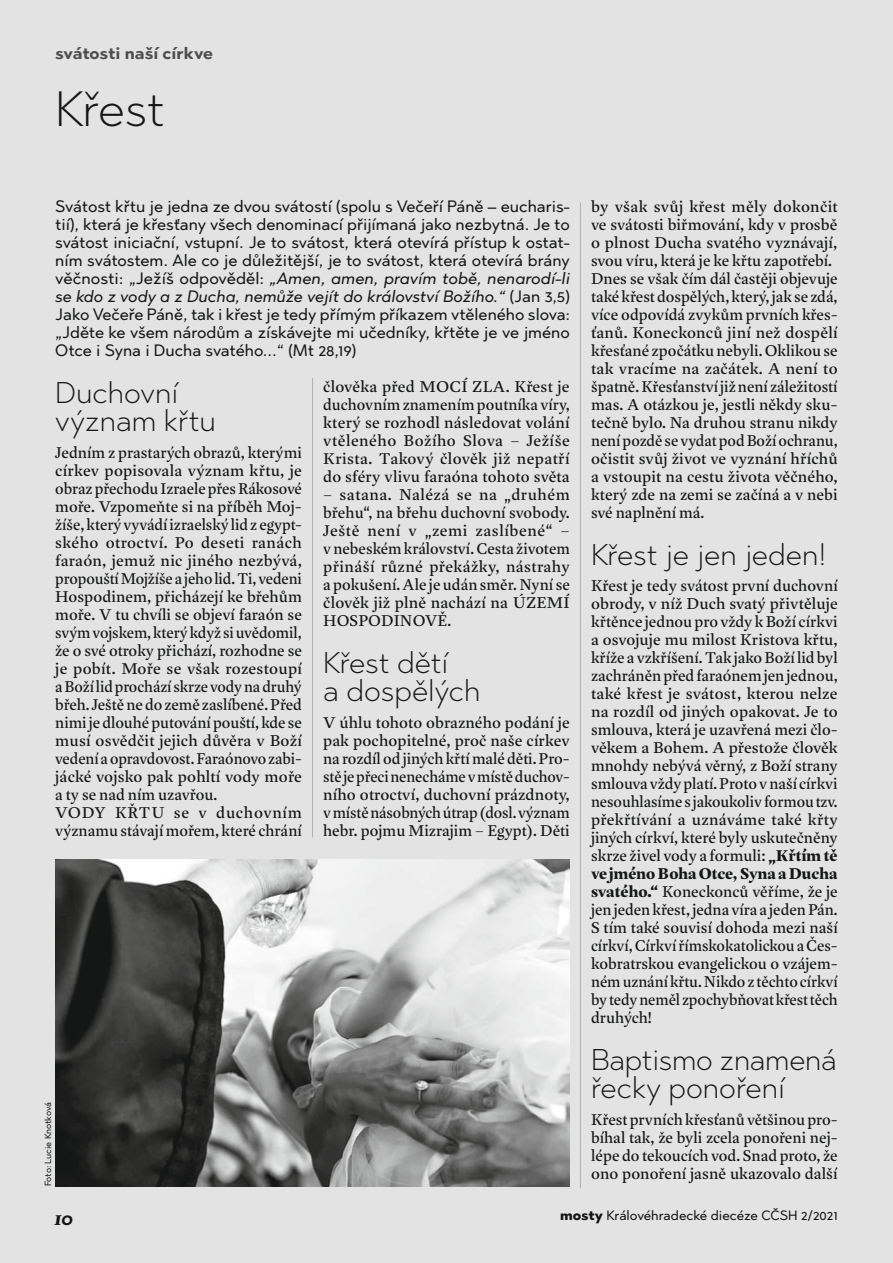
<style>
.page{position:relative;width:893px;height:1263px;background:#e3e3e3}
.page>*{position:absolute;margin:0;border:0;box-sizing:border-box;transform-origin:0 0}
.t1{font:300 49.5px "Abrade";letter-spacing:-.025em;color:#151616}
.t2{font:300 30px/28.5px "Abrade";color:#151616}
.t3{font:italic 700 20.25px "Tara";color:#151616}
.t4{font:16.5px/18px "Tara";color:#151616;text-align:justify}
.t5{font:16.5px/18px "Abrade";color:#151616;text-align:justify}
.t6{font:700 16.5px "Abrade";letter-spacing:-.005em;color:#4e4e4d}
.t7{font:13.5px "Abrade";color:#151616}
.t8{font:9px "Abrade";letter-spacing:-.01em;color:#151616}
.s1{font-style:italic}
.s2{font-weight:700}
.s3{font-weight:800}
</style>
<div class="page">
<img style="left:55px;top:859px;width:515px;height:327px">
<hr style="left:580px;top:203px;width:1px;height:985px;background:#afb0b0">
<hr style="left:312px;top:378px;width:1px;height:459px;background:#afb0b0">
<p class="t6" style="left:55px;top:42px;width:159px">svátosti naší církve</p>
<h1 class="t1" style="left:55px;top:76px;width:111px">Křest</h1>
<p class="t5" style="left:55px;top:197px;width:516px">Svátost křtu je jedna ze dvou svátostí (spolu s Večeří Páně – eucharis&shy;tií), která je křesťany všech denominací přijímaná jako nezbytná. Je to svátost iniciační, vstupní. Je to svátost, která otevírá přístup k ostat&shy;ním svátostem. Ale co je důležitější, je to svátost, která otevírá brány věčnosti: „Ježíš odpověděl: <span class="s1">„Amen, amen, pravím tobě, nenarodí-li se kdo z vody a z Ducha, nemůže vejít do království Božího.“</span> (Jan 3,5)<br>Jako Večeře Páně, tak i křest je tedy přímým příkazem vtěleného slova: „Jděte ke všem národům a získávejte mi učedníky, křtěte je ve jméno Otce i Syna i Ducha svatého...“ (Mt 28,19)</p>
<h2 class="t2" style="left:55px;top:377px;width:162px">Duchovní význam křtu</h2>
<p class="t4" style="left:55px;top:443px;width:248px;text-align:left">Jedním z prastarých obrazů, kterými církev popisovala význam křtu, je obraz přechodu Izraele přes Rákosové moře. Vzpomeňte si na příběh Moj&shy;žíše, který vyvádí izraelský lid z egypt&shy;ského otroctví. Po deseti ranách faraón, jemuž nic jiného nezbývá, propouští Mojžíše a jeho lid. Ti, vedeni Hospodinem, přicházejí ke břehům moře. V tu chvíli se objeví faraón se svým vojskem, který když si uvědomil, že o své otroky přichází, rozhodne se je pobít. Moře se však rozestoupí aBoží lid prochází skrze vody nadruhý břeh. Ještě ne dozemě zaslíbené. Před nimi je dlouhé putování pouští, kde se musí osvědčit jejich důvěra v Boží vedení aopravdovost. Faraónovo zabi&shy;jácké vojsko pak pohltí vody moře a ty se nad ním uzavřou.<br>VODY KŘTU se v duchovním významu stávají mořem, které chrání</p>
<p class="t4" style="left:323px;top:377px;width:248px">člověka před MOCÍ ZLA. Křest je duchovním znamením poutníka víry, který se rozhodl následovat volání vtěleného Božího Slova – Ježíše Krista. Takový člověk již nepatří do sféry vlivu faraóna tohoto světa</p>
<p class="t4" style="left:323px;top:485px;width:248px">– satana. Nalézá se na „druhém břehu“, na břehu duchovní svobody.<br>Ještě není v „zemi zaslíbené“ – vnebeském království. Cesta životem přináší různé překážky, nástrahy a pokušení. Ale je udán směr. Nyní se člověk již plně nachází na ÚZEMÍ HOSPODINOVĚ.</p>
<h2 class="t2" style="left:323px;top:647px;width:159px">Křest dětí<br>a dospělých</h2>
<p class="t4" style="left:323px;top:713px;width:248px">V úhlu tohoto obrazného podání je pak pochopitelné, proč naše církev na rozdíl odjiných křtí malé děti. Pro&shy;stě je přeci nenecháme vmístě duchov&shy;ního otroctví, duchovní prázdnoty, vmístě násobných útrap (dosl. význam hebr. pojmu Mizrajim – Egypt). Děti</p>
<p class="t8" style="left:42px;top:1186px;width:86px;rotate:-90deg">Foto: Lucie Knotková</p>
<p class="t4" style="left:591px;top:197px;width:248px;text-align:left">by však svůj křest měly dokončit ve svátosti biřmování, kdy v prosbě o plnost Ducha svatého vyznávají, svou víru, která je ke křtu zapotřebí.<br>Dnes se však čím dál častěji objevuje také křest dospělých, který, jak se zdá, více odpovídá zvykům prvních křes&shy;ťanů. Koneckonců jiní než dospělí křesťané zpočátku nebyli. Oklikou se tak vracíme na začátek. A není to špatně. Křesťanství již není záležitostí mas. A otázkou je, jestli někdy sku&shy;tečně bylo. Na druhou stranu nikdy není pozdě se vydat pod Boží ochranu, očistit svůj život ve vyznání hříchů a vstoupit na cestu života věčného, který zde na zemi se začíná a v nebi své naplnění má.</p>
<h2 class="t2" style="left:591px;top:539px;width:237px">Křest je jen jeden!</h2>
<p class="t4" style="left:591px;top:576px;width:248px">Křest je tedy svátost první duchovní obrody, v níž Duch svatý přivtěluje křtěnce jednou pro vždy kBoží církvi a osvojuje mu milost Kristova křtu, kříže a vzkříšení. Tak jako Boží lid byl zachráněn před faraónem jen jednou, také křest je svátost, kterou nelze na rozdíl od jiných opakovat. Je to smlouva, která je uzavřená mezi člo&shy;věkem a Bohem. A přestože člověk mnohdy nebývá věrný, z Boží strany smlouva vždy platí. Proto vnaší církvi nesouhlasíme s jakoukoliv formou tzv. překřtívání a uznáváme také křty jiných církví, které byly uskutečněny skrze živel vody a formuli: <span class="s2">„Křtím tě ve jméno Boha Otce, Syna aDucha svatého.“</span> Koneckonců věříme, že je jen jeden křest, jedna víra a jeden Pán.<br>S tím také souvisí dohoda mezi naší církví, Církví římskokatolickou aČes&shy;kobratrskou evangelickou o vzájem&shy;ném uznání křtu. Nikdo z těchto církví by tedy neměl zpochybňovat křest těch druhých!</p>
<h2 class="t2" style="left:591px;top:1044px;width:247px">Baptismo znamená řecky ponoření</h2>
<p class="t4" style="left:591px;top:1110px;width:248px">Křest prvních křesťanů většinou pro&shy;bíhal tak, že byli zcela ponořeni nej&shy;lépe do tekoucích vod. Snad proto, že ono ponoření jasně ukazovalo další</p>
<p class="t3" style="left:55px;top:1205px;width:20px">10</p>
<p class="t7" style="left:560px;top:1206px;width:279px"><span class="s3">mosty</span> Královéhradecké diecéze CČSH 2/2021</p>
</div>
